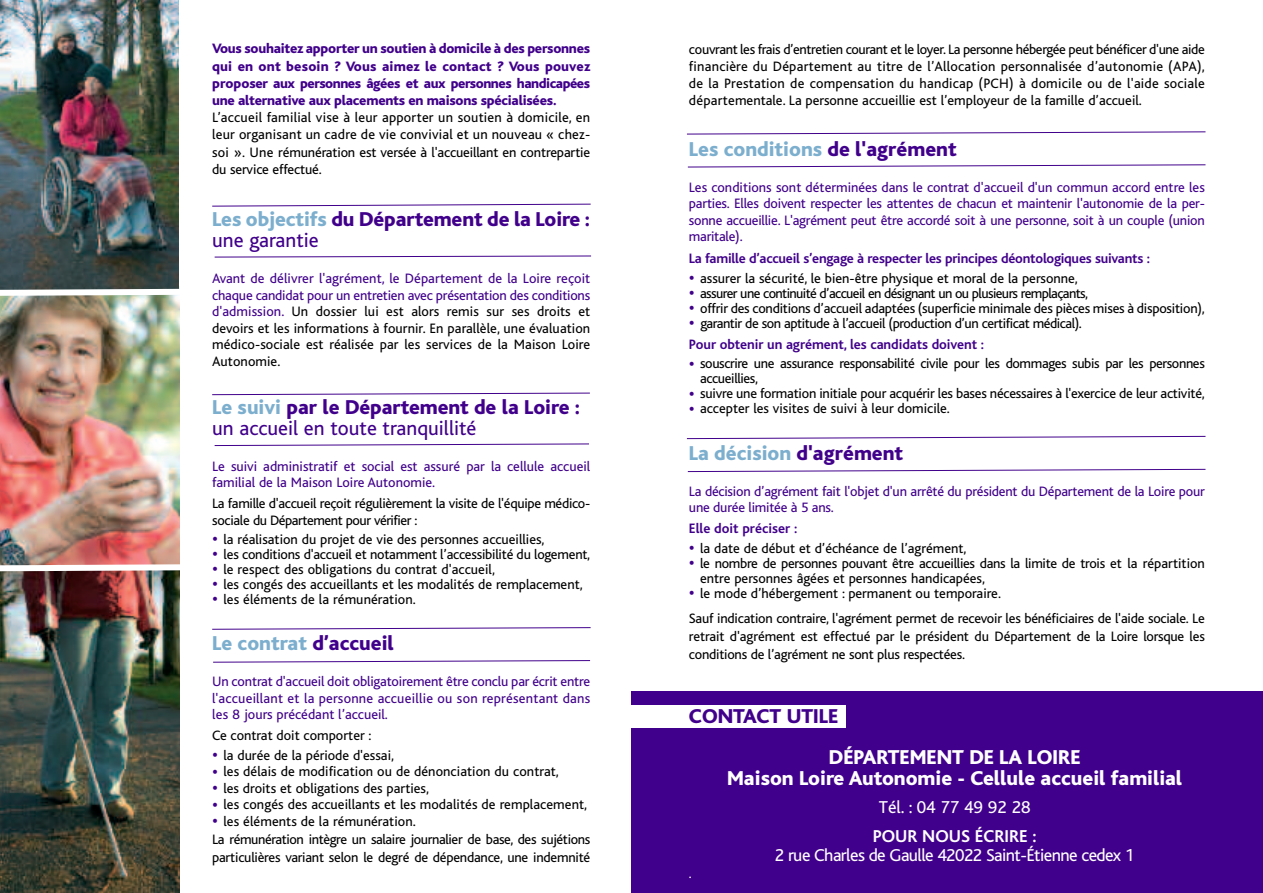
<style>
.page{position:relative;width:1263px;height:893px;background:#fff}
.page>*{position:absolute;margin:0;border:0;box-sizing:border-box;transform-origin:0 0}
.t1{font:800 21px "Bliss";color:#7caece}
.t2{font:800 21px/20.9px "Bliss";color:#fff;text-align:center}
.t3{font:21px/21px "Bliss";color:#41008b}
.t4{font:800 21px/21px "Bliss";letter-spacing:-.005em;color:#41008b}
.t5{font:18px "Bliss";letter-spacing:-.03em;color:#fff}
.t6{font:18px "Bliss";color:#fff}
.t7{font:700 18px "Bliss";color:#fff}
.t8{font:14.25px/17.1px "Bliss";letter-spacing:-.015em;color:#000}
.t9{font:14.25px/16.5px "Bliss";letter-spacing:-.01em;color:#41008b}
.t10{font:800 14.25px/17.1px "Bliss";letter-spacing:-.015em;color:#41008b;text-align:justify}
.t11{font:14.25px "Bliss";letter-spacing:.005em;color:#000}
.t12{font:700 14.25px "Bliss";letter-spacing:-.015em;color:#41008b}
.t13{font:14.25px "Bliss";letter-spacing:-.04em;color:#000}
.t14{font:13.5px "Bliss";color:#fff}
.s1{color:#7caece}
.s2{font-weight:400}
.s3{color:#41008b}
.s4{font-weight:800;color:#7caece}
.s5{font-weight:800}
.s6{font-size:19.5px;color:#41008b}
.s7{font-weight:700;color:#41008b}
</style>
<div class="page">
<img style="left:0;top:299px;width:180px;height:262px">
<img style="left:0;top:575px;width:180px;height:318px">
<img style="left:0;top:0;width:179px;height:286px">
<div style="left:632px;top:691px;width:631px;height:202px;background:#41008b"></div>
<div style="left:631px;top:705px;width:215px;height:22px;background:#fff"></div>
<svg style="left:212px;top:203px;width:379px;height:4px"></svg>
<svg style="left:214px;top:255px;width:378px;height:3px"></svg>
<svg style="left:212px;top:392px;width:378px;height:3px"></svg>
<svg style="left:214px;top:443px;width:375px;height:3px"></svg>
<svg style="left:212px;top:627px;width:379px;height:3px"></svg>
<svg style="left:213px;top:660px;width:378px;height:3px"></svg>
<svg style="left:687px;top:131px;width:519px;height:4px"></svg>
<svg style="left:687px;top:164px;width:519px;height:4px"></svg>
<svg style="left:686px;top:436px;width:520px;height:3px"></svg>
<svg style="left:687px;top:469px;width:519px;height:3px"></svg>
<svg style="left:0;top:286px;width:180px;height:13px"></svg>
<img style="left:0;top:561px;width:180px;height:14px">
<p class="t10" style="left:212px;top:42px;width:380px">Vous souhaitez apporter un soutien à domicile à des personnes qui en ont besoin ? Vous aimez le contact ? Vous pouvez proposer aux personnes âgées et aux personnes handicapées une alternative aux placements en maisons spécialisées.</p>
<p class="t8" style="left:212px;top:111px;width:380px;text-align:justify">L’accueil familial vise à leur apporter un soutien à domicile, en leur organisant un cadre de vie convivial et un nouveau « chez&shy;soi ». Une rémunération est versée à l'accueillant en contrepartie du service effectué.</p>
<h1 class="t4" style="left:212px;top:211px;width:380px"><span class="s1">Les objectifs</span> du Département de la Loire : <span class="s2">une garantie</span></h1>
<p class="t8" style="left:212px;top:272px;width:380px;line-height:16.5px;text-align:justify"><span class="s3">Avant de délivrer l'agrément, le Département de la Loire reçoit chaque candidat pour un entretien avec présentation des conditions d'admission.</span> Un dossier lui est alors remis sur ses droits et devoirs et les informations à fournir. En parallèle, une évaluation médico-sociale est réalisée par les services de la Maison Loire Autonomie.</p>
<h1 class="t3" style="left:212px;top:399px;width:370px"><span class="s4">Le suivi</span> <span class="s5">par le Département de la Loire : </span>un accueil en toute tranquillité</h1>
<p class="t9" style="left:212px;top:459px;width:380px">Le suivi administratif et social est assuré par la cellule accueil familial de la Maison Loire Autonomie.</p>
<p class="t8" style="left:212px;top:497px;width:380px;line-height:16.5px">La famille d'accueil reçoit régulièrement la visite de l'équipe médico&shy;sociale du Département pour vérifier :</p>
<p class="t8" style="left:212px;top:532px;width:334px"><span class="s6">•</span> la réalisation du projet de vie des personnes accueillies,</p>
<p class="t8" style="left:212px;top:547px;width:380px"><span class="s6">•</span> les conditions d'accueil et notamment l’accessibilité du logement,</p>
<p class="t11" style="left:212px;top:564px;width:284px"><span class="s6">•</span> le respect des obligations du contrat d'accueil,</p>
<p class="t8" style="left:212px;top:577px;width:372px"><span class="s6">•</span> les congés des accueillants et les modalités de remplacement,</p>
<p class="t11" style="left:212px;top:594px;width:205px"><span class="s6">•</span> les éléments de la rémunération.</p>
<h1 class="t1" style="left:212px;top:636px;width:183px">Le contrat <span class="s3">d’accueil</span></h1>
<p class="t9" style="left:212px;top:675px;width:380px;text-align:justify">Un contrat d'accueil doit obligatoirement être conclu par écrit entre l'accueillant et la personne accueillie ou son représentant dans les 8 jours précédant l’accueil.</p>
<p class="t8" style="left:212px;top:728px;width:161px">Ce contrat doit comporter :</p>
<p class="t8" style="left:212px;top:748px;width:183px"><span class="s6">•</span> la durée de la période d'essai,</p>
<p class="t11" style="left:212px;top:767px;width:348px"><span class="s6">•</span> les délais de modification ou de dénonciation du contrat,</p>
<p class="t8" style="left:212px;top:781px;width:218px"><span class="s6">•</span> les droits et obligations des parties,</p>
<p class="t11" style="left:212px;top:800px;width:377px"><span class="s6">•</span> les congés des accueillants et les modalités de remplacement,</p>
<p class="t8" style="left:212px;top:813px;width:380px;line-height:18.9px"><span class="s6">•</span> les éléments de la rémunération.<br>La rémunération intègre un salaire journalier de base, des sujétions</p>
<p class="t8" style="left:212px;top:850px;width:380px">particulières variant selon le degré de dépendance, une indemnité</p>
<p class="t8" style="left:689px;top:42px;width:517px;text-align:justify">couvrant les frais d’entretien courant et le loyer. La personne hébergée peut bénéficer d'une aide financière du Département au titre de l’Allocation personnalisée d’autonomie (APA), de la Prestation de compensation du handicap (PCH) à domicile ou de l'aide sociale départementale. La personne accueillie est l’employeur de la famille d’accueil.</p>
<h1 class="t1" style="left:689px;top:142px;width:269px">Les conditions <span class="s3">de l'agrément</span></h1>
<p class="t9" style="left:689px;top:181px;width:517px;text-align:justify">Les conditions sont déterminées dans le contrat d'accueil d'un commun accord entre les parties. Elles doivent respecter les attentes de chacun et maintenir l'autonomie de la per&shy;sonne accueillie. L'agrément peut être accordé soit à une personne, soit à un couple (union maritale).</p>
<p class="t12" style="left:689px;top:254px;width:463px">La famille d’accueil s’engage à respecter les principes déontologiques suivants :</p>
<p class="t8" style="left:689px;top:271px;width:390px"><span class="s6">•</span> assurer la sécurité, le bien-être physique et moral de la personne,</p>
<p class="t13" style="left:689px;top:288px;width:401px"><span class="s6">•</span> assurer une continuité d’accueil en désignant un ou plusieurs remplaçants,</p>
<p class="t8" style="left:689px;top:301px;width:517px"><span class="s6">•</span> offrir des conditions d’accueil adaptées (superficie minimale des pièces mises à disposition),</p>
<p class="t8" style="left:689px;top:314px;width:394px;line-height:21px"><span class="s6">•</span> garantir de son aptitude à l’accueil (production d’un certificat médical).<br><span class="s7">Pour obtenir un agrément, les candidats doivent :</span></p>
<p class="t8" style="left:700px;top:358px;width:506px;line-height:15px;text-indent:-11px"><span class="s6">•</span> souscrire une assurance responsabilité civile pour les dommages subis par les personnes accueillies,</p>
<p class="t8" style="left:689px;top:387px;width:517px"><span class="s6">•</span> suivre une formation initiale pour acquérir les bases nécessaires à l'exercice de leur activité,</p>
<p class="t8" style="left:689px;top:402px;width:263px"><span class="s6">•</span> accepter les visites de suivi à leur domicile.</p>
<h1 class="t1" style="left:689px;top:446px;width:216px">La décision <span class="s3">d'agrément</span></h1>
<p class="t9" style="left:689px;top:484px;width:517px">La décision d’agrément fait l'objet d'un arrêté du président du Département de la Loire pour une durée limitée à 5 ans.</p>
<p class="t12" style="left:689px;top:524px;width:110px">Elle doit préciser :</p>
<p class="t8" style="left:689px;top:541px;width:279px"><span class="s6">•</span> la date de début et d’échéance de l’agrément,</p>
<p class="t8" style="left:700px;top:557px;width:506px;line-height:15px;text-indent:-11px"><span class="s6">•</span> le nombre de personnes pouvant être accueillies dans la limite de trois et la répartition entre personnes âgées et personnes handicapées,</p>
<p class="t8" style="left:689px;top:582px;width:517px;line-height:25.5px"><span class="s6">•</span> le mode d’hébergement : permanent ou temporaire.<br>Sauf indication contraire, l'agrément permet de recevoir les bénéficiaires de l'aide sociale. Le</p>
<p class="t8" style="left:689px;top:629px;width:517px;line-height:18px">retrait d'agrément est effectué par le président du Département de la Loire lorsque les conditions de l’agrément ne sont plus respectées.</p>
<h1 class="t4" style="left:689px;top:708px;width:151px">CONTACT UTILE</h1>
<h1 class="t2" style="left:727px;top:748px;width:457px">DÉPARTEMENT DE LA LOIRE<br>Maison Loire Autonomie - Cellule accueil familial</h1>
<p class="t6" style="left:879px;top:801px;width:153px">Tél. : 04 77 49 92 28</p>
<p class="t7" style="left:873px;top:830px;width:165px">POUR NOUS ÉCRIRE :</p>
<p class="t5" style="left:775px;top:849px;width:361px">2 rue Charles de Gaulle 42022 Saint-Étienne cedex 1</p>
<p class="t14" style="left:689px;top:869px;width:4px">.</p>
</div>
